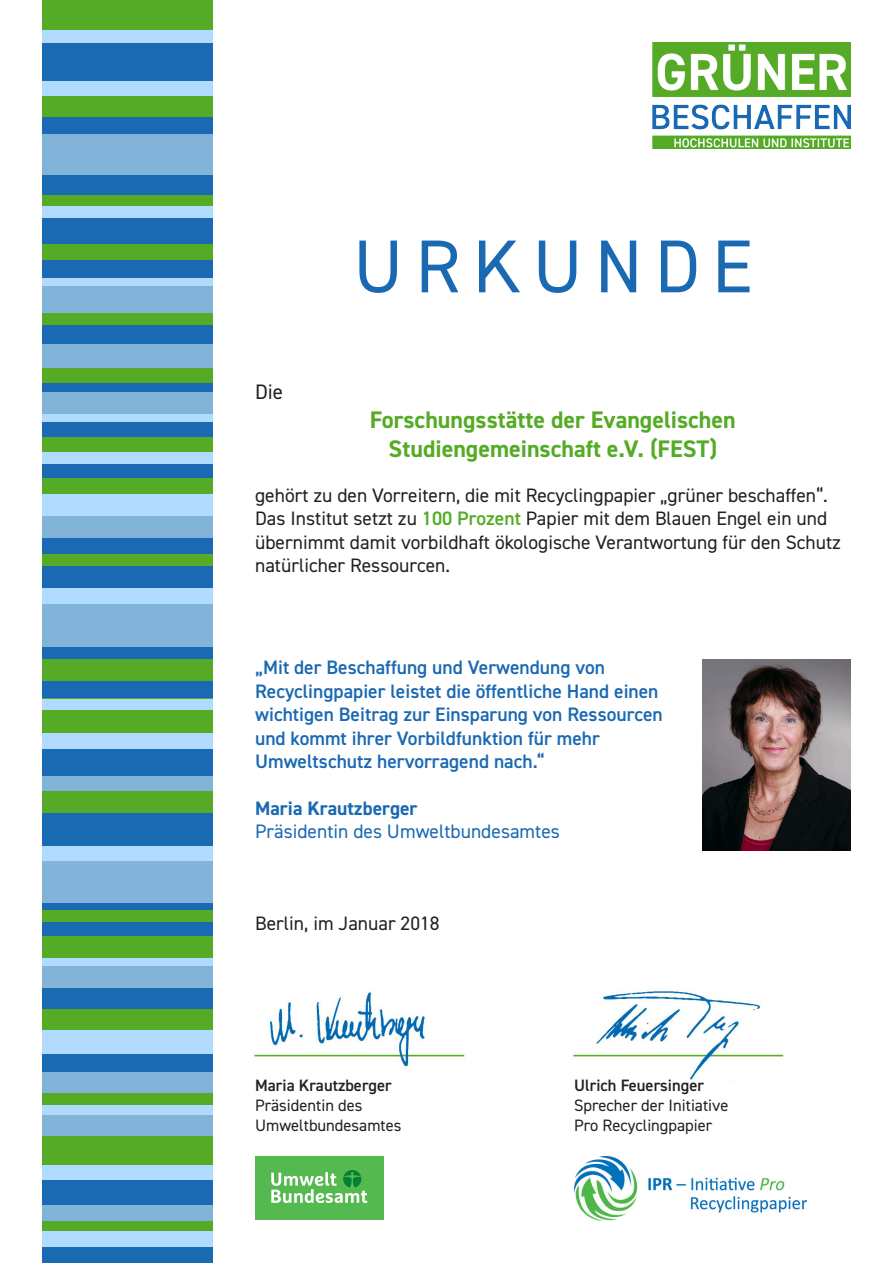
<style>
.page{position:relative;width:893px;height:1263px;background:#fff}
.page>*{position:absolute;margin:0;border:0;box-sizing:border-box;transform-origin:0 0}
.t1{font:75px "DIN2014";letter-spacing:.16em;color:#1a69b3}
.t2{font:700 24px/28.8px "DIN2014";color:#55ab26;text-align:center}
.t3{font:21px "DIN2014";color:#231f20}
.t4{font:19.5px/23.4px "DIN2014";color:#231f20}
.t5{font:600 19.5px/23.4px "DIN2014";color:#1a69b3}
.t6{font:19.5px/23.4px "DIN2014";color:#1a69b3}
.t7{font:16.5px/19.8px "DIN2014";color:#231f20}
.t8{font:600 16.5px "DIN2014";color:#231f20}
.s1{font-weight:600;color:#55ab26}
.s2{font-weight:700}
</style>
<div class="page">
<img style="left:573px;top:991px;width:211px;height:90px">
<img style="left:254px;top:989px;width:211px;height:78px">
<div style="left:43px;top:0;width:170px;height:1263px;background:#1a69b3"></div>
<img style="left:574px;top:1157px;width:232px;height:63px">
<div style="left:255px;top:1157px;width:128px;height:63px;background:#54ba4f"></div>
<svg style="left:271px;top:1170px;width:96px;height:33px"></svg>
<img style="left:702px;top:659px;width:148px;height:191px">
<div style="left:43px;top:0;width:170px;height:30px;background:#55ab26"></div>
<div style="left:43px;top:195px;width:170px;height:11px;background:#55ab26"></div>
<div style="left:43px;top:478px;width:170px;height:30px;background:#55ab26"></div>
<div style="left:43px;top:698px;width:170px;height:50px;background:#55ab26"></div>
<div style="left:43px;top:367px;width:170px;height:16px;background:#55ab26"></div>
<div style="left:43px;top:936px;width:170px;height:22px;background:#55ab26"></div>
<div style="left:43px;top:1221px;width:170px;height:10px;background:#55ab26"></div>
<div style="left:43px;top:1136px;width:170px;height:44px;background:#55ab26"></div>
<div style="left:43px;top:96px;width:170px;height:21px;background:#55ab26"></div>
<div style="left:43px;top:508px;width:170px;height:30px;background:#82b3d8"></div>
<div style="left:43px;top:134px;width:170px;height:40px;background:#82b3d8"></div>
<div style="left:43px;top:81px;width:170px;height:15px;background:#b1daff"></div>
<div style="left:43px;top:279px;width:170px;height:40px;background:#82b3d8"></div>
<div style="left:43px;top:344px;width:170px;height:23px;background:#82b3d8"></div>
<div style="left:43px;top:392px;width:170px;height:29px;background:#82b3d8"></div>
<div style="left:43px;top:603px;width:170px;height:44px;background:#82b3d8"></div>
<div style="left:43px;top:776px;width:170px;height:15px;background:#82b3d8"></div>
<div style="left:43px;top:847px;width:170px;height:55px;background:#82b3d8"></div>
<div style="left:43px;top:958px;width:170px;height:30px;background:#82b3d8"></div>
<div style="left:43px;top:1072px;width:170px;height:64px;background:#82b3d8"></div>
<div style="left:43px;top:1205px;width:170px;height:15px;background:#82b3d8"></div>
<div style="left:43px;top:437px;width:170px;height:15px;background:#55ab26"></div>
<div style="left:43px;top:659px;width:170px;height:21px;background:#55ab26"></div>
<div style="left:43px;top:791px;width:170px;height:22px;background:#55ab26"></div>
<div style="left:43px;top:1009px;width:170px;height:22px;background:#55ab26"></div>
<div style="left:43px;top:244px;width:170px;height:16px;background:#55ab26"></div>
<div style="left:43px;top:313px;width:170px;height:11px;background:#55ab26"></div>
<div style="left:43px;top:910px;width:170px;height:11px;background:#55ab26"></div>
<div style="left:43px;top:554px;width:170px;height:12px;background:#55ab26"></div>
<div style="left:43px;top:206px;width:170px;height:11px;background:#b1daff"></div>
<div style="left:43px;top:452px;width:170px;height:11px;background:#b1daff"></div>
<div style="left:43px;top:494px;width:170px;height:22px;background:#b1daff"></div>
<div style="left:43px;top:588px;width:170px;height:15px;background:#b1daff"></div>
<div style="left:43px;top:279px;width:170px;height:7px;background:#b1daff"></div>
<div style="left:43px;top:30px;width:170px;height:13px;background:#b1daff"></div>
<div style="left:43px;top:733px;width:170px;height:15px;background:#b1daff"></div>
<div style="left:43px;top:699px;width:170px;height:11px;background:#b1daff"></div>
<div style="left:43px;top:847px;width:170px;height:14px;background:#b1daff"></div>
<div style="left:43px;top:1104px;width:170px;height:11px;background:#b1daff"></div>
<div style="left:43px;top:1031px;width:170px;height:23px;background:#b1daff"></div>
<div style="left:43px;top:1166px;width:170px;height:14px;background:#b1daff"></div>
<div style="left:43px;top:414px;width:170px;height:7px;background:#b1daff"></div>
<div style="left:43px;top:958px;width:170px;height:7px;background:#b1daff"></div>
<div style="left:43px;top:1093px;width:170px;height:11px;background:#55ab26"></div>
<div style="left:43px;top:1231px;width:170px;height:16px;background:#b1daff"></div>
<img style="left:652px;top:43px;width:198px;height:106px">
<p class="t3" style="left:255px;top:379px;width:29px">Die</p>
<p class="t1" style="left:353px;top:220px;width:401px">URKUNDE</p>
<p class="t2" style="left:370px;top:405px;width:368px">Forschungsstätte der Evangelischen<br>Studiengemeinschaft e.V. (FEST)</p>
<p class="t4" style="left:255px;top:483px;width:587px">gehört zu den Vorreitern, die mit Recyclingpapier „grüner beschaffen“.<br>Das Institut setzt zu <span class="s1">100 Prozent</span> Papier mit dem Blauen Engel ein und übernimmt damit vorbildhaft ökologische Verantwortung für den Schutz natürlicher Ressourcen.</p>
<p class="t5" style="left:255px;top:655px;width:409px">„Mit der Beschaffung und Verwendung von Recyclingpapier leistet die öffentliche Hand einen wichtigen Beitrag zur Einsparung von Ressourcen und kommt ihrer Vorbildfunktion für mehr Umweltschutz hervorragend nach.“</p>
<p class="t6" style="left:255px;top:796px;width:306px"><span class="s2">Maria Krautzberger<br></span>Präsidentin des Umweltbundesamtes</p>
<p class="t4" style="left:255px;top:911px;width:186px">Berlin, im Januar 2018</p>
<p class="t8" style="left:255px;top:1074px;width:138px">Maria Krautzberger</p>
<p class="t7" style="left:255px;top:1095px;width:148px">Präsidentin des<br>Umweltbundesamtes</p>
<p class="t8" style="left:574px;top:1074px;width:131px">Ulrich Feuersinger</p>
<p class="t7" style="left:574px;top:1095px;width:156px">Sprecher der Initiative<br>Pro Recyclingpapier</p>
</div>
